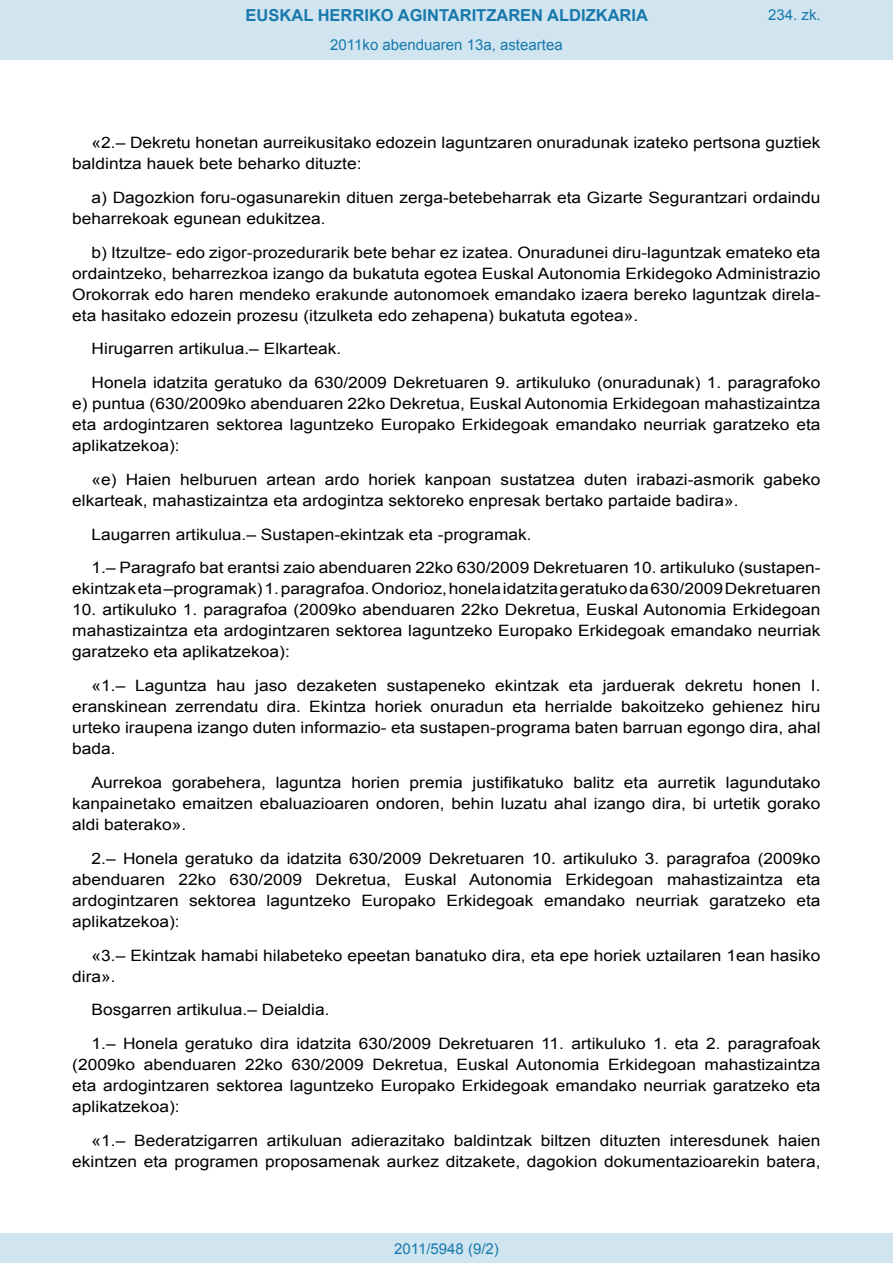
<style>
.page{position:relative;width:893px;height:1263px;background:#fff}
.page>*{position:absolute;margin:0;border:0;box-sizing:border-box;transform-origin:0 0}
.t1{font:700 16.5px "Arial";color:#1879ad}
.BOPVDetalle{font:15.6px/21px "Arial";color:#000;text-align:justify;scale:1.11 1}
.Paginacion_Centro{font:15px "Arial";color:#1879ad}
</style>
<div class="page">
<div style="left:0;top:0;width:893px;height:60px;background:#d0e5f0"></div>
<div style="left:0;top:1233px;width:893px;height:30px;background:#d0e5f0"></div>
<p class="t1" style="left:246px;top:4px;width:404px">EUSKAL HERRIKO AGINTARITZAREN ALDIZKARIA</p>
<p class="Paginacion_Centro" style="left:330px;top:35px;width:234px">2011ko abenduaren 13a, asteartea</p>
<p class="Paginacion_Centro" style="left:768px;top:5px;width:54px">234. zk.</p>
<p class="BOPVDetalle" style="left:72px;top:132px;width:676px;text-indent:19px">«2.– Dekretu honetan aurreikusitako edozein laguntzaren onuradunak izateko pertsona guztiek baldintza hauek bete beharko dituzte:</p>
<p class="BOPVDetalle" style="left:72px;top:187px;width:676px;text-indent:19px">a) Dagozkion foru-ogasunarekin dituen zerga-betebeharrak eta Gizarte Segurantzari ordaindu beharrekoak egunean edukitzea.</p>
<p class="BOPVDetalle" style="left:72px;top:242px;width:676px;text-indent:19px">b) Itzultze- edo zigor-prozedurarik bete behar ez izatea. Onuradunei diru-laguntzak emateko eta ordaintzeko, beharrezkoa izango da bukatuta egotea Euskal Autonomia Erkidegoko Administrazio Orokorrak edo haren mendeko erakunde autonomoek emandako izaera bereko laguntzak direla&shy;eta hasitako edozein prozesu (itzulketa edo zehapena) bukatuta egotea».</p>
<p class="BOPVDetalle" style="left:92px;top:339px;width:226px">Hirugarren artikulua.– Elkarteak.</p>
<p class="BOPVDetalle" style="left:72px;top:372px;width:676px;text-indent:19px">Honela idatzita geratuko da 630/2009 Dekretuaren 9. artikuluko (onuradunak) 1. paragrafoko e) puntua (630/2009ko abenduaren 22ko Dekretua, Euskal Autonomia Erkidegoan mahastizaintza eta ardogintzaren sektorea laguntzeko Europako Erkidegoak emandako neurriak garatzeko eta aplikatzekoa):</p>
<p class="BOPVDetalle" style="left:72px;top:469px;width:676px;text-indent:19px">«e) Haien helburuen artean ardo horiek kanpoan sustatzea duten irabazi-asmorik gabeko elkarteak, mahastizaintza eta ardogintza sektoreko enpresak bertako partaide badira».</p>
<p class="BOPVDetalle" style="left:92px;top:524px;width:398px">Laugarren artikulua.– Sustapen-ekintzak eta -programak.</p>
<p class="BOPVDetalle" style="left:72px;top:558px;width:676px;text-align:right">1.– Paragrafo bat erantsi zaio abenduaren 22ko 630/2009 Dekretuaren 10. artikuluko (sustapen&shy;ekintzak eta –programak) 1. paragrafoa. Ondorioz, honela idatzita geratuko da 630/2009 Dekretuaren</p>
<p class="BOPVDetalle" style="left:72px;top:600px;width:676px">10. artikuluko 1. paragrafoa (2009ko abenduaren 22ko Dekretua, Euskal Autonomia Erkidegoan mahastizaintza eta ardogintzaren sektorea laguntzeko Europako Erkidegoak emandako neurriak garatzeko eta aplikatzekoa):</p>
<p class="BOPVDetalle" style="left:72px;top:675px;width:676px;text-indent:19px">«1.– Laguntza hau jaso dezaketen sustapeneko ekintzak eta jarduerak dekretu honen I. eranskinean zerrendatu dira. Ekintza horiek onuradun eta herrialde bakoitzeko gehienez hiru urteko iraupena izango duten informazio- eta sustapen-programa baten barruan egongo dira, ahal bada.</p>
<p class="BOPVDetalle" style="left:72px;top:772px;width:676px;text-indent:19px">Aurrekoa gorabehera, laguntza horien premia justifikatuko balitz eta aurretik lagundutako kanpainetako emaitzen ebaluazioaren ondoren, behin luzatu ahal izango dira, bi urtetik gorako aldi baterako».</p>
<p class="BOPVDetalle" style="left:72px;top:848px;width:676px;text-indent:19px">2.– Honela geratuko da idatzita 630/2009 Dekretuaren 10. artikuluko 3. paragrafoa (2009ko abenduaren 22ko 630/2009 Dekretua, Euskal Autonomia Erkidegoan mahastizaintza eta ardogintzaren sektorea laguntzeko Europako Erkidegoak emandako neurriak garatzeko eta aplikatzekoa):</p>
<p class="BOPVDetalle" style="left:72px;top:945px;width:676px;text-indent:19px">«3.– Ekintzak hamabi hilabeteko epeetan banatuko dira, eta epe horiek uztailaren 1ean hasiko dira».</p>
<p class="BOPVDetalle" style="left:92px;top:999px;width:216px">Bosgarren artikulua.– Deialdia.</p>
<p class="BOPVDetalle" style="left:72px;top:1033px;width:676px;text-indent:19px">1.– Honela geratuko dira idatzita 630/2009 Dekretuaren 11. artikuluko 1. eta 2. paragrafoak (2009ko abenduaren 22ko 630/2009 Dekretua, Euskal Autonomia Erkidegoan mahastizaintza eta ardogintzaren sektorea laguntzeko Europako Erkidegoak emandako neurriak garatzeko eta aplikatzekoa):</p>
<p class="BOPVDetalle" style="left:72px;top:1130px;width:676px;text-align:right">«1.– Bederatzigarren artikuluan adierazitako baldintzak biltzen dituzten interesdunek haien ekintzen eta programen proposamenak aurkez ditzakete, dagokion dokumentazioarekin batera,</p>
<p class="Paginacion_Centro" style="left:394px;top:1238px;width:106px">2011/5948 (9/2)</p>
</div>
